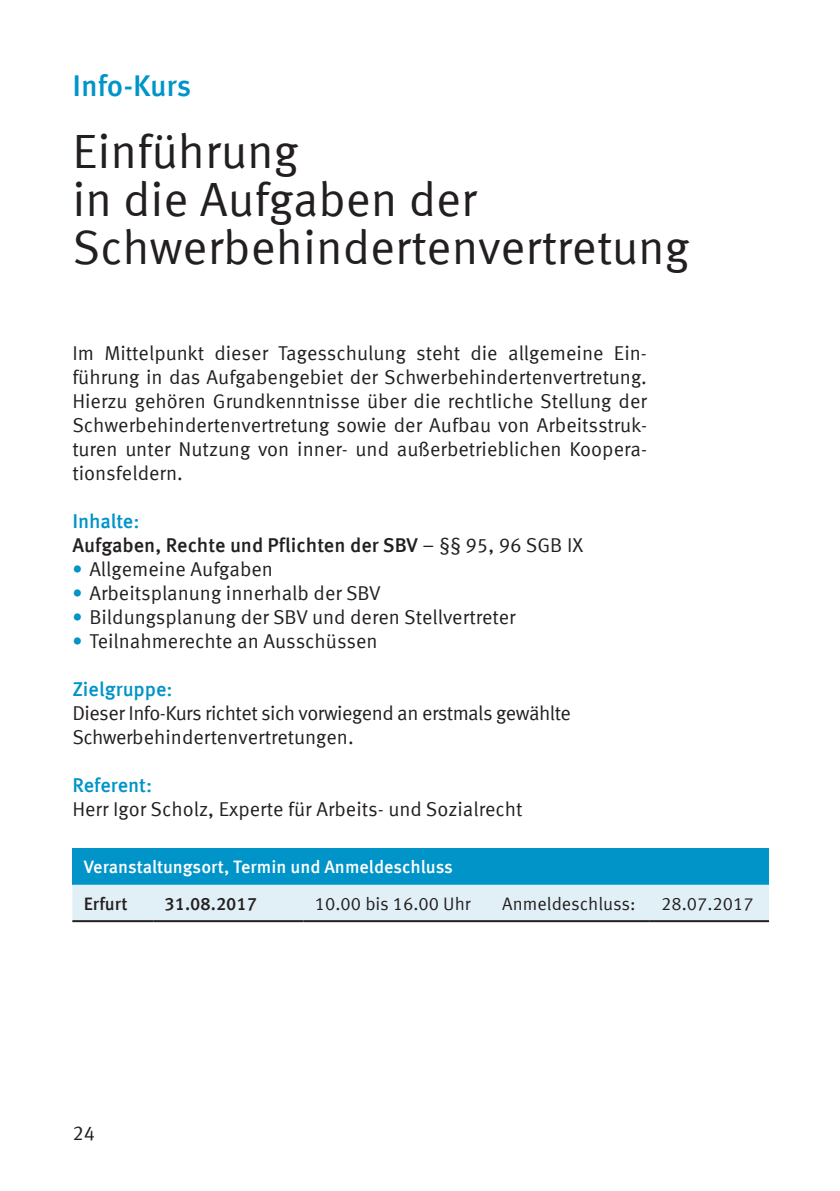
<style>
.page{position:relative;width:840px;height:1191px;background:#fff}
.page>*{position:absolute;margin:0;border:0;box-sizing:border-box;transform-origin:0 0}
.t1{font:48px/48px "Meta Offc Pro Norm";color:#231f20}
.t2{font:500 30px "Meta Offc Pro";letter-spacing:-.01em;color:#0094c8}
.t3{font:20px/24px "Meta Offc Pro Norm";color:#231f20;text-align:justify}
.t4{font:20px/24px "Meta Offc Pro Norm";letter-spacing:-.025em;color:#231f20}
.t5{font:500 20px/24px "Meta Offc Pro";color:#231f20}
.t6{font:500 20px "Meta Offc Pro";color:#0094c8}
.t7{font:500 18px "Meta Offc Pro";color:#fff}
.t8{font:18px "Meta Offc Pro Norm";color:#231f20}
.t9{font:500 18px "Meta Offc Pro";color:#231f20}
.s1{color:#0094c8}
.s2{font-family:"Meta Offc Pro Norm";font-weight:400}
.s3{font-family:"Meta Offc Pro";font-weight:500;color:#0094c8}
</style>
<div class="page">
<div style="left:72px;top:848px;width:696px;height:36px;background:#0094c8"></div>
<div style="left:72px;top:884px;width:696px;height:36px;background:#e1f0f7"></div>
<hr style="left:72px;top:920px;width:81px;height:2px;background:#231f20">
<hr style="left:153px;top:920px;width:150px;height:2px;background:#231f20">
<hr style="left:303px;top:920px;width:187px;height:2px;background:#231f20">
<hr style="left:490px;top:920px;width:159px;height:2px;background:#231f20">
<hr style="left:649px;top:920px;width:119px;height:2px;background:#231f20">
<h2 class="t2" style="left:72px;top:62px;width:120px">Info-Kurs</h2>
<h1 class="t1" style="left:72px;top:124px;width:618px">Einführung<br>in die Aufgaben der<br>Schwerbehindertenvertretung</h1>
<p class="t3" style="left:72px;top:340px;width:576px">Im Mittelpunkt dieser Tagesschulung steht die allgemeine Ein&shy;führung in das Aufgabengebiet der Schwerbehindertenvertretung.<br>Hierzu gehören Grundkenntnisse über die rechtliche Stellung der Schwerbehindertenvertretung sowie der Aufbau von Arbeitsstruk&shy;turen unter Nutzung von inner- und außerbetrieblichen Koopera&shy;tionsfeldern.</p>
<p class="t5" style="left:72px;top:508px;width:512px"><span class="s1">Inhalte:<br></span>Aufgaben, Rechte und Pflichten der SBV <span class="s2">– §§ 95, 96 SGB IX</span></p>
<p class="t3" style="left:72px;top:556px;width:202px"><span class="s3">•</span> Allgemeine Aufgaben</p>
<p class="t3" style="left:72px;top:580px;width:310px"><span class="s3">•</span> Arbeitsplanung innerhalb der SBV</p>
<p class="t3" style="left:72px;top:604px;width:444px"><span class="s3">•</span> Bildungsplanung der SBV und deren Stellvertreter</p>
<p class="t3" style="left:72px;top:628px;width:306px"><span class="s3">•</span> Teilnahmerechte an Ausschüssen</p>
<p class="t6" style="left:72px;top:674px;width:102px">Zielgruppe:</p>
<p class="t4" style="left:72px;top:700px;width:500px">Dieser Info-Kurs richtet sich vorwiegend an erstmals gewählte<br>Schwerbehindertenvertretungen.</p>
<p class="t6" style="left:72px;top:770px;width:81px">Referent:</p>
<p class="t3" style="left:72px;top:796px;width:451px">Herr Igor Scholz, Experte für Arbeits- und Sozialrecht</p>
<p class="t7" style="left:84px;top:853px;width:370px">Veranstaltungsort, Termin und Anmeldeschluss</p>
<p class="t9" style="left:84px;top:889px;width:45px">Erfurt</p>
<p class="t9" style="left:164px;top:889px;width:94px">31.08.2017</p>
<p class="t8" style="left:315px;top:890px;width:157px">10.00 bis 16.00 Uhr</p>
<p class="t8" style="left:502px;top:890px;width:135px">Anmeldeschluss:</p>
<p class="t8" style="left:660px;top:890px;width:94px">28.07.2017</p>
<p class="t3" style="left:72px;top:1120px;width:24px">24</p>
</div>
